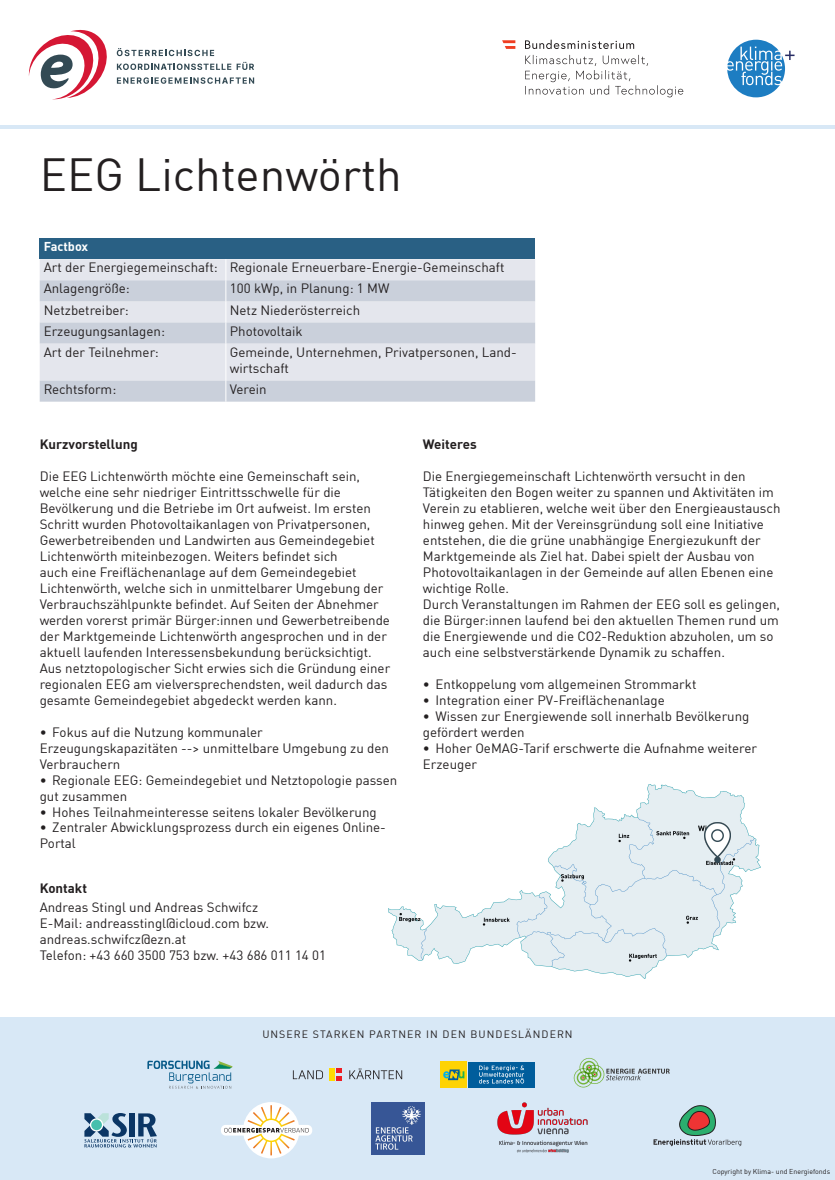
<style>
.page{position:relative;width:835px;height:1180px;background:#fff}
.page>*{position:absolute;margin:0;border:0;box-sizing:border-box;transform-origin:0 0}
.t1{font:45.5px "DIN Offc";color:#231f20}
.t2{font:13.3px/16px "DIN Offc";color:#231f20}
.t3{font:700 13.3px "DIN Offc";color:#231f20}
.t4{font:700 12.6px "DIN Offc";color:#fff}
.t5{font:10.5px "DIN Offc";letter-spacing:.1em;color:#231f20}
.t6{font:7px "DIN Offc";color:#231f20}
</style>
<div class="page">
<hr style="left:0;top:125px;width:834px;height:4px;background:#d8e8f6">
<svg style="left:117px;top:48px;width:97px;height:8px"></svg>
<svg style="left:117px;top:62px;width:137px;height:8px"></svg>
<svg style="left:117px;top:77px;width:137px;height:7px"></svg>
<svg style="left:28px;top:29px;width:79px;height:71px"></svg>
<img style="left:388px;top:784px;width:372px;height:194px">
<div style="left:40px;top:239px;width:495px;height:20px;background:#296084"></div>
<div style="left:40px;top:259px;width:495px;height:21px;background:#e4e6ed"></div>
<svg style="left:40px;top:280px;width:495px;height:122px;background:#d6dae3"></svg>
<svg style="left:225px;top:259px;width:1px;height:84px"></svg>
<hr style="left:225px;top:343px;width:1px;height:37px;background:#fff">
<svg style="left:225px;top:380px;width:1px;height:22px"></svg>
<div style="left:0;top:1017px;width:834px;height:163px;background:#d8e8f6"></div>
<svg style="left:147px;top:1060px;width:86px;height:28px"></svg>
<svg style="left:84px;top:1113px;width:73px;height:34px"></svg>
<img style="left:371px;top:1102px;width:53px;height:52px">
<svg style="left:573px;top:1058px;width:96px;height:29px"></svg>
<img style="left:497px;top:1102px;width:91px;height:51px">
<div style="left:243px;top:1102px;width:56px;height:56px;background:#fff;border-radius:50%"></div>
<div style="left:221px;top:1125px;width:91px;height:10px;background:#fff;border-radius:5px"></div>
<svg style="left:224px;top:1105px;width:85px;height:50px"></svg>
<svg style="left:653px;top:1105px;width:88px;height:41px"></svg>
<svg style="left:293px;top:1068px;width:109px;height:13px"></svg>
<div style="left:329px;top:1068px;width:5px;height:13px;background:#ffdc01"></div>
<div style="left:468px;top:1061px;width:67px;height:26px;background:#005d9c"></div>
<svg style="left:479px;top:1065px;width:45px;height:18px"></svg>
<div style="left:440px;top:1061px;width:27px;height:26px;background:#fed304"></div>
<svg style="left:443px;top:1069px;width:21px;height:11px"></svg>
<svg style="left:525px;top:55px;width:158px;height:42px"></svg>
<svg style="left:525px;top:40px;width:109px;height:9px"></svg>
<svg style="left:502px;top:40px;width:13px;height:9px"></svg>
<svg style="left:727px;top:40px;width:67px;height:57px"></svg>
<img style="left:704px;top:822px;width:26px;height:40px">
<p class="t1" style="left:40px;top:147px;width:363px">EEG Lichtenwörth</p>
<p class="t4" style="left:44px;top:238px;width:46px">Factbox</p>
<p class="t2" style="left:44px;top:259px;width:175px">Art der Energiegemeinschaft:</p>
<p class="t2" style="left:230px;top:259px;width:276px">Regionale Erneuerbare-Energie-Gemeinschaft</p>
<p class="t2" style="left:44px;top:280px;width:88px">Anlagengröße:</p>
<p class="t2" style="left:230px;top:280px;width:161px">100 kWp, in Planung: 1 MW</p>
<p class="t2" style="left:44px;top:301px;width:86px">Netzbetreiber:</p>
<p class="t2" style="left:230px;top:301px;width:132px">Netz Niederösterreich</p>
<p class="t2" style="left:44px;top:322px;width:123px">Erzeugungsanlagen:</p>
<p class="t2" style="left:230px;top:322px;width:74px">Photovoltaik</p>
<p class="t2" style="left:44px;top:344px;width:116px">Art der Teilnehmer:</p>
<p class="t2" style="left:230px;top:344px;width:288px">Gemeinde, Unternehmen, Privatpersonen, Land&shy;wirtschaft</p>
<p class="t2" style="left:44px;top:381px;width:74px">Rechtsform:</p>
<p class="t2" style="left:230px;top:381px;width:38px">Verein</p>
<p class="t3" style="left:40px;top:436px;width:100px">Kurzvorstellung</p>
<p class="t2" style="left:40px;top:468px;width:352px">Die EEG Lichtenwörth möchte eine Gemeinschaft sein, welche eine sehr niedriger Eintrittsschwelle für die Bevölkerung und die Betriebe im Ort aufweist. Im ersten Schritt wurden Photovoltaikanlagen von Privatpersonen, Gewerbetreibenden und Landwirten aus Gemeindegebiet Lichtenwörth miteinbezogen. Weiters befindet sich<br>auch eine Freiflächenanlage auf dem Gemeindegebiet Lichtenwörth, welche sich in unmittelbarer Umgebung der Verbrauchszählpunkte befindet. Auf Seiten der Abnehmer werden vorerst primär Bürger:innen und Gewerbetreibende der Marktgemeinde Lichtenwörth angesprochen und in der aktuell laufenden Interessensbekundung berücksichtigt.<br>Aus netztopologischer Sicht erwies sich die Gründung einer regionalen EEG am vielversprechendsten, weil dadurch das gesamte Gemeindegebiet abgedeckt werden kann.</p>
<p class="t2" style="left:40px;top:723px;width:350px">• Fokus auf die Nutzung kommunaler<br>Erzeugungskapazitäten --&gt; unmittelbare Umgebung zu den<br>Verbrauchern</p>
<p class="t2" style="left:40px;top:771px;width:359px">• Regionale EEG: Gemeindegebiet und Netztopologie passen gut zusammen</p>
<p class="t2" style="left:40px;top:803px;width:338px">• Hohes Teilnahmeinteresse seitens lokaler Bevölkerung</p>
<p class="t2" style="left:40px;top:819px;width:347px">• Zentraler Abwicklungsprozess durch ein eigenes Online-<br>Portal</p>
<p class="t3" style="left:40px;top:879px;width:49px">Kontakt</p>
<p class="t2" style="left:40px;top:899px;width:220px">Andreas Stingl und Andreas Schwifcz</p>
<p class="t2" style="left:40px;top:915px;width:231px">E-Mail: andreasstingl@icloud.com bzw. andreas.schwifcz@ezn.at</p>
<p class="t2" style="left:40px;top:947px;width:288px">Telefon: +43 660 3500 753 bzw. +43 686 011 14 01</p>
<p class="t3" style="left:423px;top:436px;width:55px">Weiteres</p>
<p class="t2" style="left:423px;top:468px;width:359px">Die Energiegemeinschaft Lichtenwörth versucht in den Tätigkeiten den Bogen weiter zu spannen und Aktivitäten im Verein zu etablieren, welche weit über den Energieaustausch hinweg gehen. Mit der Vereinsgründung soll eine Initiative entstehen, die die grüne unabhängige Energiezukunft der Marktgemeinde als Ziel hat. Dabei spielt der Ausbau von Photovoltaikanlagen in der Gemeinde auf allen Ebenen eine wichtige Rolle.</p>
<p class="t2" style="left:423px;top:596px;width:358px">Durch Veranstaltungen im Rahmen der EEG soll es gelingen, die Bürger:innen laufend bei den aktuellen Themen rund um die Energiewende und die CO2-Reduktion abzuholen, um so auch eine selbstverstärkende Dynamik zu schaffen.</p>
<p class="t2" style="left:423px;top:676px;width:275px">• Entkoppelung vom allgemeinen Strommarkt</p>
<p class="t2" style="left:423px;top:692px;width:243px">• Integration einer PV-Freiflächenanlage</p>
<p class="t2" style="left:423px;top:707px;width:328px">• Wissen zur Energiewende soll innerhalb Bevölkerung gefördert werden</p>
<p class="t2" style="left:423px;top:739px;width:335px">• Hoher OeMAG-Tarif erschwerte die Aufnahme weiterer<br>Erzeuger</p>
<p class="t5" style="left:262px;top:1027px;width:312px">UNSERE STARKEN PARTNER IN DEN BUNDESLÄNDERN</p>
<p class="t6" style="left:712px;top:1166px;width:119px">Copyright by Klima- und Energiefonds</p>
</div>
